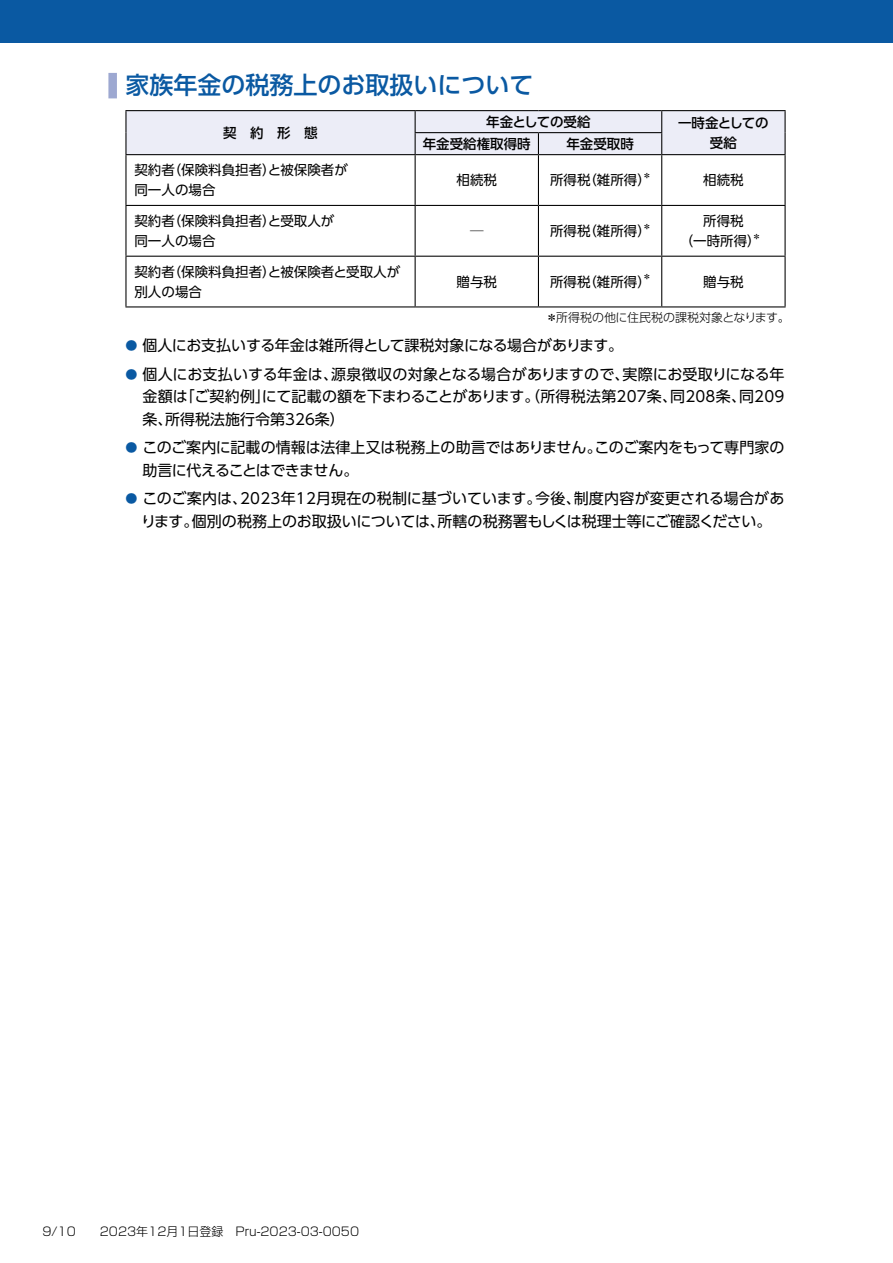
<style>
.page{position:relative;width:893px;height:1263px;background:#fff}
.page>*{position:absolute;margin:0;border:0;box-sizing:border-box;transform-origin:0 0}
.t1{font:500 24px "UD Shin Go Pr 6";color:#0a59a2}
.t2{font:15px/22.5px "UD Shin Go Pr 6";color:#000;text-align:justify}
.t3{font:13.5px/20.2px "UD Shin Go Pr 6";color:#000}
.t4{font:500 13.5px "UD Shin Go Pr 6";color:#000}
.t5{font:500 13.5px "UD Shin Go Pr 6";letter-spacing:-.03em;color:#000}
.t6{font:300 12px "Shin Go Pro";color:#000}
.t7{font:300 12px "UD Shin Go Pr 6";color:#000}
.t8{font:9px "UD Shin Go Pr 6";color:#000}
.s1{font-size:12px;color:#0a59a2}
</style>
<div class="page">
<div style="left:0;top:0;width:893px;height:43px;background:#0a59a2"></div>
<hr style="left:125px;top:155px;width:1px;height:50px;background:#000">
<hr style="left:415px;top:155px;width:1px;height:50px;background:#000">
<hr style="left:538px;top:155px;width:1px;height:50px;background:#000">
<hr style="left:661px;top:155px;width:1px;height:50px;background:#000">
<hr style="left:784px;top:155px;width:2px;height:50px;background:#000">
<hr style="left:125px;top:205px;width:290px;height:1px;background:#000">
<hr style="left:125px;top:206px;width:1px;height:50px;background:#000">
<hr style="left:415px;top:205px;width:123px;height:1px;background:#000">
<hr style="left:415px;top:206px;width:1px;height:50px;background:#000">
<hr style="left:538px;top:205px;width:124px;height:1px;background:#000">
<hr style="left:538px;top:206px;width:1px;height:50px;background:#000">
<hr style="left:662px;top:205px;width:124px;height:1px;background:#000">
<hr style="left:661px;top:206px;width:1px;height:50px;background:#000">
<hr style="left:784px;top:206px;width:2px;height:50px;background:#000">
<hr style="left:125px;top:256px;width:290px;height:1px;background:#000">
<hr style="left:125px;top:257px;width:1px;height:49px;background:#000">
<hr style="left:415px;top:256px;width:123px;height:1px;background:#000">
<hr style="left:415px;top:257px;width:1px;height:49px;background:#000">
<hr style="left:538px;top:256px;width:124px;height:1px;background:#000">
<hr style="left:538px;top:257px;width:1px;height:49px;background:#000">
<hr style="left:662px;top:256px;width:124px;height:1px;background:#000">
<hr style="left:661px;top:257px;width:1px;height:49px;background:#000">
<hr style="left:784px;top:257px;width:2px;height:49px;background:#000">
<hr style="left:125px;top:306px;width:290px;height:1px;background:#000">
<hr style="left:415px;top:306px;width:123px;height:1px;background:#000">
<hr style="left:538px;top:306px;width:124px;height:1px;background:#000">
<hr style="left:662px;top:306px;width:124px;height:1px;background:#000">
<hr style="left:125px;top:110px;width:290px;height:1px;background:#000">
<hr style="left:662px;top:110px;width:124px;height:1px;background:#000">
<hr style="left:784px;top:111px;width:2px;height:22px;background:#000">
<hr style="left:784px;top:133px;width:2px;height:21px;background:#000">
<hr style="left:662px;top:154px;width:124px;height:1px;background:#000">
<hr style="left:415px;top:110px;width:123px;height:1px;background:#000">
<hr style="left:538px;top:110px;width:124px;height:1px;background:#000">
<div style="left:125px;top:111px;width:660px;height:44px;background:#ecedf7"></div>
<hr style="left:415px;top:132px;width:123px;height:1px;background:#000">
<hr style="left:538px;top:132px;width:124px;height:1px;background:#000">
<h1 class="t1" style="left:125px;top:66px;width:410px">家族年金の税務上のお取扱いについて</h1>
<p class="t4" style="left:223px;top:122px;width:96px">契　約　形　態</p>
<p class="t4" style="left:486px;top:111px;width:106px">年金としての受給</p>
<p class="t5" style="left:678px;top:112px;width:92px">一時金としての</p>
<p class="t4" style="left:423px;top:133px;width:109px">年金受給権取得時</p>
<p class="t4" style="left:566px;top:133px;width:69px">年金受取時</p>
<p class="t4" style="left:710px;top:132px;width:28px">受給</p>
<p class="t3" style="left:134px;top:159px;width:215px">契約者（保険料負担者）と被保険者が同一人の場合</p>
<p class="t3" style="left:457px;top:170px;width:42px">相続税</p>
<p class="t3" style="left:550px;top:170px;width:102px">所得税（雑所得）</p>
<p class="t8" style="left:642px;top:168px;width:10px">＊</p>
<p class="t3" style="left:703px;top:170px;width:42px">相続税</p>
<p class="t3" style="left:134px;top:210px;width:201px">契約者（保険料負担者）と受取人が同一人の場合</p>
<p class="t3" style="left:470px;top:220px;width:15px">─</p>
<p class="t3" style="left:550px;top:220px;width:102px">所得税（雑所得）</p>
<p class="t8" style="left:642px;top:219px;width:10px">＊</p>
<p class="t3" style="left:680px;top:210px;width:82px;text-align:center">所得税<br>（一時所得）</p>
<p class="t8" style="left:752px;top:229px;width:10px">＊</p>
<p class="t3" style="left:134px;top:261px;width:267px">契約者（保険料負担者）と被保険者と受取人が別人の場合</p>
<p class="t3" style="left:456px;top:271px;width:42px">贈与税</p>
<p class="t3" style="left:550px;top:271px;width:102px">所得税（雑所得）</p>
<p class="t8" style="left:642px;top:270px;width:10px">＊</p>
<p class="t3" style="left:703px;top:271px;width:42px">贈与税</p>
<p class="t7" style="left:546px;top:308px;width:246px">＊所得税の他に住民税の課税対象となります。</p>
<p class="t2" style="left:125px;top:334px;width:499px"><span class="s1">●</span> 個人にお支払いする年金は雑所得として課税対象になる場合があります。</p>
<p class="t2" style="left:142px;top:363px;width:644px;text-indent:-17px"><span class="s1">●</span> 個人にお支払いする年金は、源泉徴収の対象となる場合がありますので、実際にお受取りになる年金額は「ご契約例」にて記載の額を下まわることがあります。（所得税法第207条、同208条、同209条、所得税法施行令第326条）</p>
<p class="t2" style="left:142px;top:436px;width:644px;text-indent:-17px"><span class="s1">●</span> このご案内に記載の情報は法律上又は税務上の助言ではありません。このご案内をもって専門家の助言に代えることはできません。</p>
<p class="t2" style="left:125px;top:487px;width:661px;text-align:center"><span class="s1">●</span> このご案内は、2023年12月現在の税制に基づいています。今後、制度内容が変更される場合があります。個別の税務上のお取扱いについては、所轄の税務署もしくは税理士等にご確認ください。</p>
<p class="t6" style="left:43px;top:1221px;width:318px">9/10　　2023年12月1日登録　Pru-2023-03-0050</p>
</div>
